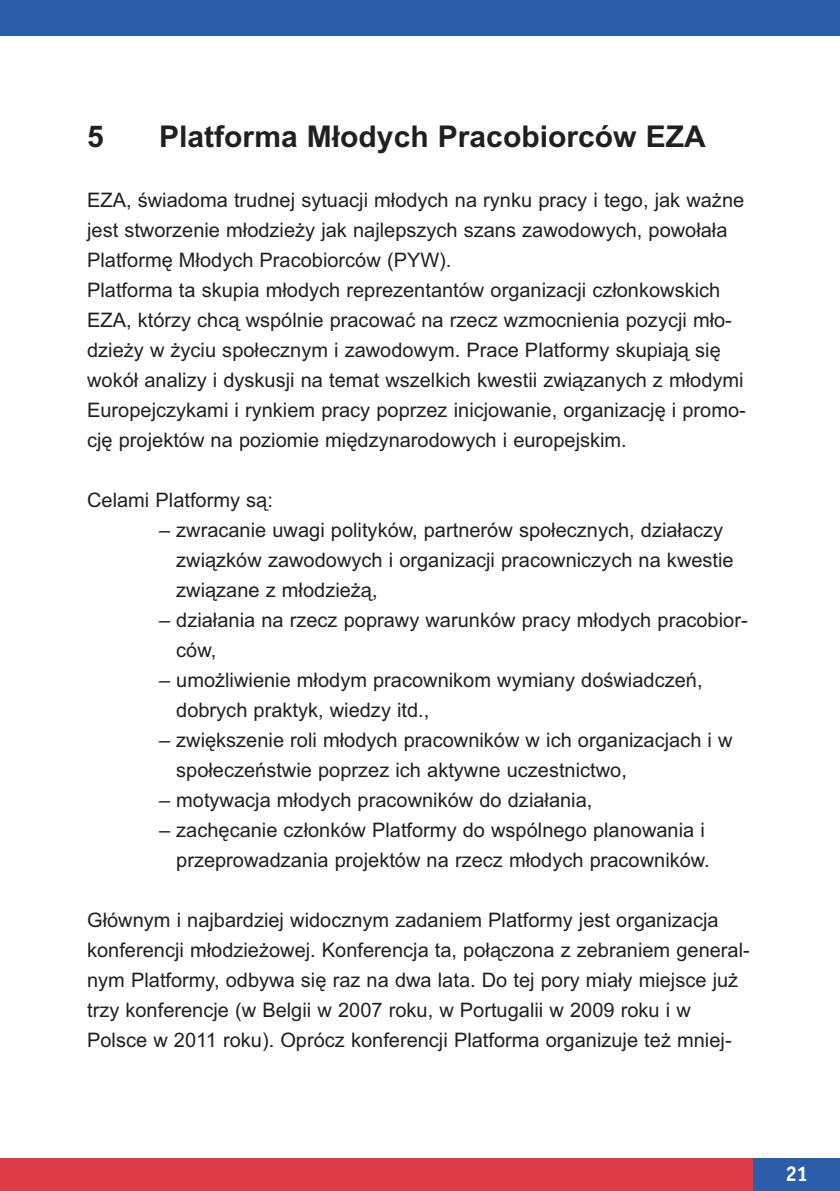
<style>
.page{position:relative;width:840px;height:1191px;background:#fff}
.page>*{position:absolute;margin:0;border:0;box-sizing:border-box;transform-origin:0 0}
.t1{font:700 30px "Arial";color:#231f20}
.t2{font:700 22px "Officina Sans";color:#fff}
.t3{font:20px/30px "Arial";color:#231f20}
</style>
<div class="page">
<div style="left:0;top:1158px;width:763px;height:33px;background:#dd3c45"></div>
<div style="left:752px;top:1158px;width:87px;height:33px;background:#2b5da9"></div>
<div style="left:0;top:0;width:839px;height:36px;background:#2b5da9"></div>
<h1 class="t1" style="left:87px;top:119px;width:18px">5</h1>
<h1 class="t1" style="left:159px;top:119px;width:547px">Platforma Młodych Pracobiorców EZA</h1>
<p class="t3" style="left:87px;top:185px;width:660px">EZA, świadoma trudnej sytuacji młodych na rynku pracy i tego, jak ważne jest stworzenie młodzieży jak najlepszych szans zawodowych, powołała Platformę Młodych Pracobiorców (PYW).<br>Platforma ta skupia młodych reprezentantów organizacji członkowskich EZA, którzy chcą wspólnie pracować na rzecz wzmocnienia pozycji mło&shy;dzieży w życiu społecznym i zawodowym. Prace Platformy skupiają się wokół analizy i dyskusji na temat wszelkich kwestii związanych z młodymi Europejczykami i rynkiem pracy poprzez inicjowanie, organizację i promo&shy;cję projektów na poziomie międzynarodowych i europejskim.</p>
<p class="t3" style="left:87px;top:485px;width:187px">Celami Platformy są:</p>
<p class="t3" style="left:176px;top:515px;width:558px;text-indent:-17px">– zwracanie uwagi polityków, partnerów społecznych, działaczy związków zawodowych i organizacji pracowniczych na kwestie związane z młodzieżą,</p>
<p class="t3" style="left:176px;top:605px;width:572px;text-indent:-17px">– działania na rzecz poprawy warunków pracy młodych pracobior&shy;ców,</p>
<p class="t3" style="left:176px;top:665px;width:527px;text-indent:-17px">– umożliwienie młodym pracownikom wymiany doświadczeń, dobrych praktyk, wiedzy itd.,</p>
<p class="t3" style="left:176px;top:725px;width:557px;text-indent:-17px">– zwiększenie roli młodych pracowników w ich organizacjach i w społeczeństwie poprzez ich aktywne uczestnictwo,</p>
<p class="t3" style="left:159px;top:785px;width:434px">– motywacja młodych pracowników do działania,</p>
<p class="t3" style="left:159px;top:815px;width:552px;text-align:right">– zachęcanie członków Platformy do wspólnego planowania i przeprowadzania projektów na rzecz młodych pracowników.</p>
<p class="t3" style="left:87px;top:905px;width:664px">Głównym i najbardziej widocznym zadaniem Platformy jest organizacja konferencji młodzieżowej. Konferencja ta, połączona z zebraniem general&shy;nym Platformy, odbywa się raz na dwa lata. Do tej pory miały miejsce już trzy konferencje (w Belgii w 2007 roku, w Portugalii w 2009 roku i w Polsce w 2011 roku). Oprócz konferencji Platforma organizuje też mniej-</p>
<p class="t2" style="left:785px;top:1160px;width:24px">21</p>
</div>
